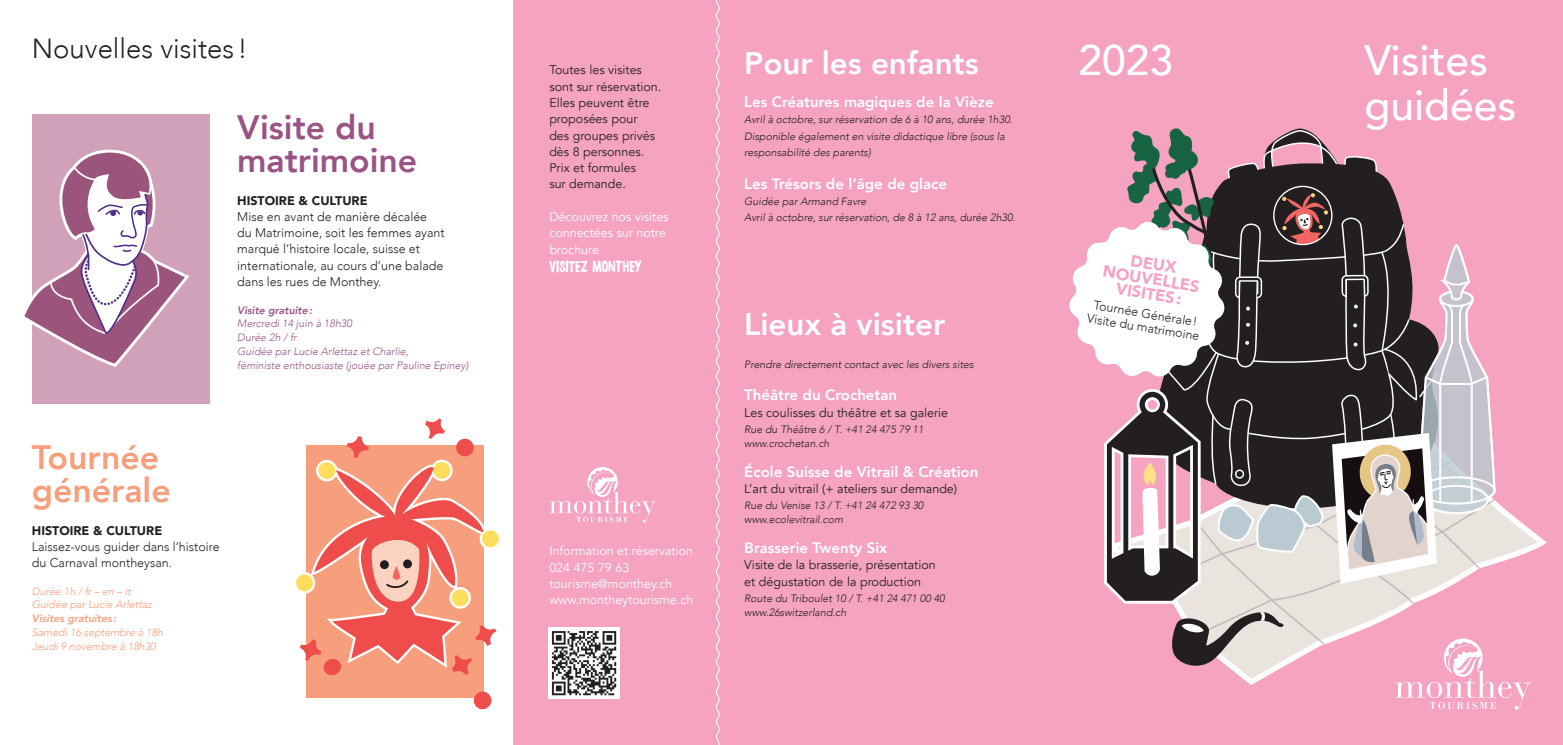
<style>
.page{position:relative;width:1563px;height:745px;background:#fff}
.page>*{position:absolute;margin:0;border:0;box-sizing:border-box;transform-origin:0 0}
.t1{font:500 42.5px/45px "Avenir";color:#fff}
.t2{font:800 33.75px/32.5px "Avenir";color:#9b5385}
.t3{font:800 33.75px/32.5px "Avenir";color:#f79f7c}
.t4{font:800 31.25px "Avenir";color:#fff}
.t5{font:300 27.5px "Avenir";color:#231f20}
.t6{font:900 16.25px/15px "Avenir";color:#f5a3c1;text-align:center}
.t7{font:16.25px "Chronic";color:#fff}
.t8{font:800 15px "Avenir";color:#fff}
.t9{font:12.5px/16.2px "Avenir";color:#231f20}
.t10{font:300 12.5px/16.2px "Avenir";color:#231f20}
.t11{font:12.5px/16.2px "Avenir";color:#fff}
.t12{font:900 12.5px "Avenir";color:#231f20}
.t13{font:italic 300 10.62px/16.2px "Avenir";color:#231f20}
.t14{font:italic 300 10.62px/13.8px "Avenir";color:#9b5385}
.t15{font:italic 300 10.62px/13.8px "Avenir";color:#f79f7c}
.t16{font:italic 800 10.62px "Avenir";color:#f79f7c}
.t17{font:italic 800 10.62px "Avenir";color:#9b5385}
</style>
<div class="page">
<div style="left:513px;top:0;width:525px;height:744px;background:#f5a3c1"></div>
<svg style="left:716px;top:0;width:4px;height:744px"></svg>
<div style="left:1038px;top:0;width:525px;height:744px;background:#f5a3c1"></div>
<svg style="left:1124px;top:501px;width:413px;height:177px"></svg>
<svg style="left:1156px;top:603px;width:338px;height:41px"></svg>
<svg style="left:1169px;top:611px;width:114px;height:60px;background:#ac9fa0"></svg>
<svg style="left:549px;top:467px;width:107px;height:55px"></svg>
<svg style="left:1395px;top:638px;width:136px;height:71px"></svg>
<img style="left:549px;top:627px;width:71px;height:71px">
<div style="left:32px;top:114px;width:177px;height:289px;background:#d1a1ba"></div>
<svg style="left:24px;top:150px;width:165px;height:216px"></svg>
<svg style="left:1069px;top:128px;width:427px;height:475px"></svg>
<div style="left:306px;top:445px;width:178px;height:252px;background:#f79f7c"></div>
<svg style="left:473px;top:691px;width:19px;height:18px"></svg>
<svg style="left:296px;top:418px;width:203px;height:258px"></svg>
<h3 class="t5" style="left:32px;top:32px;width:217px">Nouvelles visites!</h3>
<h1 class="t1" style="left:1078px;top:35px;width:96px">2023</h1>
<h1 class="t1" style="left:1364px;top:35px;width:153px">Visites guidées</h1>
<h3 class="t4" style="left:744px;top:39px;width:236px">Pour les enfants</h3>
<h3 class="t8" style="left:744px;top:90px;width:251px">Les Créatures magiques de la Vièze</h3>
<p class="t13" style="left:744px;top:111px;width:270px">Avril à octobre, sur réservation de 6 à 10 ans, durée 1h30.<br>Disponible également en visite didactique libre (sous la responsabilité des parents)</p>
<h3 class="t8" style="left:744px;top:171px;width:204px">Les Trésors de l’âge de glace</h3>
<p class="t13" style="left:744px;top:193px;width:273px">Guidée par Armand Favre<br>Avril à octobre, sur réservation, de 8 à 12 ans, durée 2h30.</p>
<p class="t9" style="left:549px;top:62px;width:114px">Toutes les visites sont sur réservation.<br>Elles peuvent être proposées pour<br>des groupes privés dès 8 personnes.<br>Prix et formules<br>sur demande.</p>
<p class="t11" style="left:549px;top:209px;width:121px">Découvrez nos visites connectées sur notre brochure</p>
<h3 class="t7" style="left:549px;top:257px;width:94px">VISITEZ mONTHEY</h3>
<h2 class="t2" style="left:237px;top:111px;width:181px">Visite du matrimoine</h2>
<p class="t12" style="left:237px;top:189px;width:132px">HISTOIRE &amp; CULTURE</p>
<p class="t10" style="left:237px;top:208px;width:209px">Mise en avant de manière décalée du Matrimoine, soit les femmes ayant marqué l’histoire locale, suisse et internationale, au cours d’une balade dans les rues de Monthey.</p>
<p class="t17" style="left:237px;top:303px;width:77px">Visite gratuite:</p>
<p class="t14" style="left:237px;top:316px;width:233px">Mercredi 14 juin à 18h30<br>Durée 2h / fr<br>Guidée par Lucie Arlettaz et Charlie,<br>féministe enthousiaste (jouée par Pauline Epiney)</p>
<h3 class="t6" style="left:1106px;top:248px;width:99px;rotate:9deg">DEUX<br>NOUVELLES<br>VISITES:</h3>
<p class="t10" style="left:1090px;top:297px;width:115px;line-height:13.8px;text-align:center;rotate:9deg">Tournée Générale!<br>Visite du matrimoine</p>
<h3 class="t4" style="left:744px;top:300px;width:202px">Lieux à visiter</h3>
<p class="t13" style="left:744px;top:356px;width:231px">Prendre directement contact avec les divers sites</p>
<h3 class="t8" style="left:744px;top:383px;width:154px">Théâtre du Crochetan</h3>
<p class="t9" style="left:744px;top:404px;width:205px">Les coulisses du théâtre et sa galerie</p>
<p class="t13" style="left:744px;top:422px;width:181px;line-height:13.8px">Rue du Théâtre 6 / T. +41 24 475 79 11 www.crochetan.ch</p>
<h3 class="t8" style="left:744px;top:459px;width:236px">École Suisse de Vitrail &amp; Création</h3>
<p class="t9" style="left:744px;top:480px;width:214px">L’art du vitrail (+ ateliers sur demande)</p>
<p class="t13" style="left:744px;top:498px;width:181px;line-height:13.8px">Rue du Venise 13 / T. +41 24 472 93 30 www.ecolevitrail.com</p>
<h3 class="t8" style="left:744px;top:536px;width:145px">Brasserie Twenty Six</h3>
<p class="t9" style="left:744px;top:557px;width:193px">Visite de la brasserie, présentation et dégustation de la production</p>
<p class="t13" style="left:744px;top:591px;width:202px;line-height:13.8px">Route du Triboulet 10 / T. +41 24 471 00 40 www.26switzerland.ch</p>
<h2 class="t3" style="left:32px;top:441px;width:140px">Tournée générale</h2>
<p class="t12" style="left:32px;top:519px;width:132px">HISTOIRE &amp; CULTURE</p>
<p class="t10" style="left:32px;top:538px;width:189px">Laissez-vous guider dans l’histoire du Carnaval montheysan.</p>
<p class="t15" style="left:32px;top:583px;width:122px">Durée 1h / fr – en – it<br>Guidée par Lucie Arlettaz</p>
<p class="t16" style="left:32px;top:612px;width:86px">Visites gratuites :</p>
<p class="t15" style="left:32px;top:625px;width:133px">Samedi 16 septembre à 18h<br>Jeudi 9 novembre à 18h30</p>
<p class="t11" style="left:549px;top:542px;width:145px">Information et réservation<br>024 475 79 63 tourisme@monthey.ch www.montheytourisme.ch</p>
</div>
